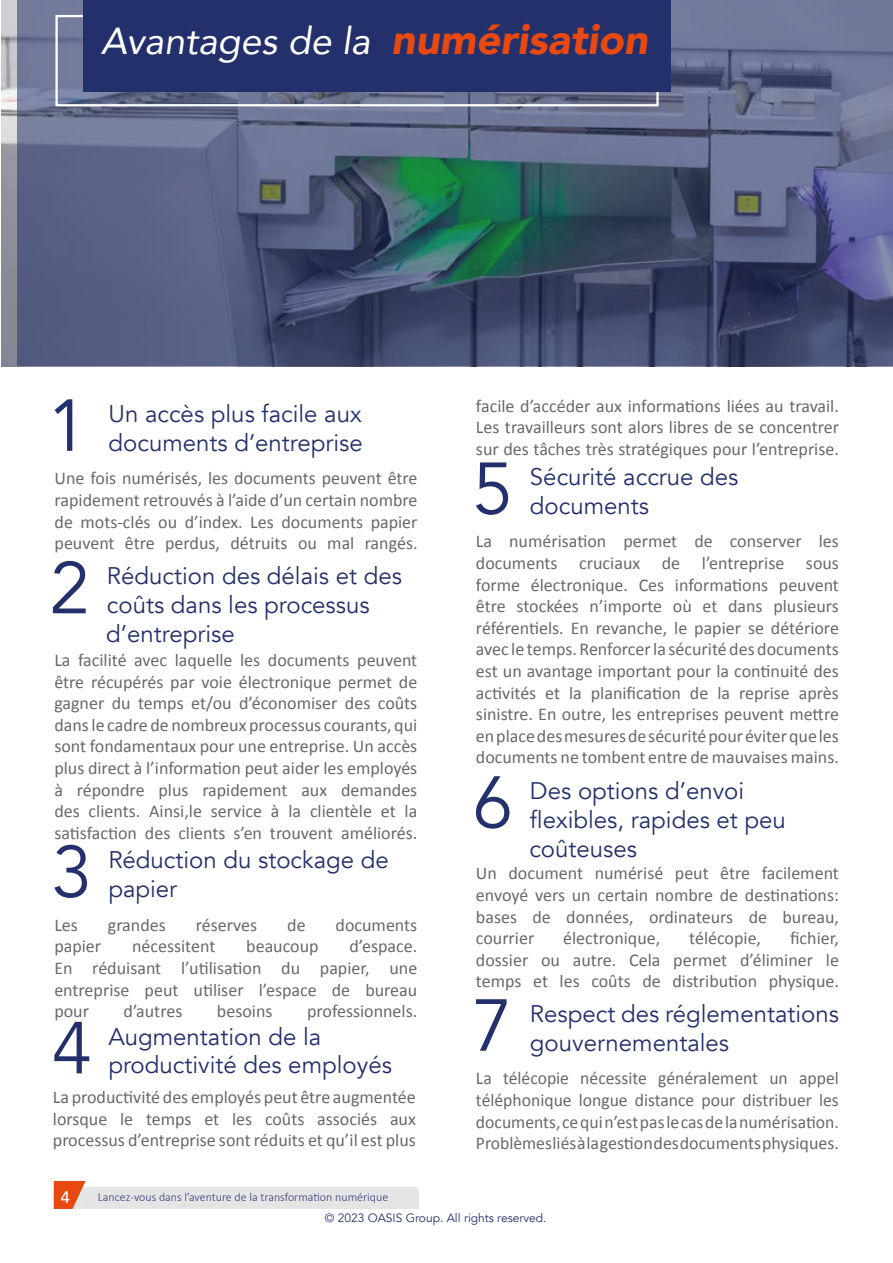
<style>
.page{position:relative;width:893px;height:1263px;background:#fff}
.page>*{position:absolute;margin:0;border:0;box-sizing:border-box;transform-origin:0 0}
.t1{font:72.75px "Avenir";color:#24306b}
.t2{font:italic 37.5px "Avenir";color:#fff}
.t3{font:24px/28.8px "Avenir";color:#24306b}
.t4{font:18px/21.6px "Calibri";color:#676968;text-align:justify}
.t5{font:12px "Avenir";color:#24306b}
.t6{font:300 12px "Calibri";color:#333c74}
.t7{font:11.25px "Avenir";color:#24306b}
.s1{font-weight:900;font-size:42px;color:#e84910}
</style>
<div class="page">
<div style="left:69px;top:1187px;width:349px;height:22px;background:#e5e5e5"></div>
<svg style="left:54px;top:1181px;width:32px;height:28px"></svg>
<img style="left:1px;top:0;width:892px;height:367px">
<svg style="left:17px;top:0;width:876px;height:366px;background:#515f7b"></svg>
<div style="left:55px;top:15px;width:604px;height:91px;border:2px solid #fff"></div>
<div style="left:83px;top:0;width:588px;height:91px;background:#24306b"></div>
<h2 class="t2" style="left:101px;top:26px;width:549px">Avantages de la <span class="s1">numérisation</span></h2>
<h1 class="t1" style="left:47px;top:395px;width:42px">1</h1>
<h3 class="t3" style="left:109px;top:402px;width:256px">Un accès plus facile aux documents d’entreprise</h3>
<p class="t4" style="left:55px;top:467px;width:364px">Une fois numérisés, les documents peuvent être rapidement retrouvés à l’aide d’un certain nombre de mots-clés ou d’index. Les documents papier peuvent être perdus, détruits ou mal rangés.</p>
<h1 class="t1" style="left:49px;top:557px;width:42px">2</h1>
<h3 class="t3" style="left:106px;top:564px;width:297px">Réduction des délais et des coûts dans les processus d’entreprise</h3>
<p class="t4" style="left:54px;top:649px;width:364px">La facilité avec laquelle les documents peuvent être récupérés par voie électronique permet de gagner du temps et/ou d’économiser des coûts dans le cadre de nombreux processus courants, qui sont fondamentaux pour une entreprise. Un accès plus direct à l’informa琀椀on peut aider les employés à répondre plus rapidement aux demandes des clients. Ainsi,le service à la clientèle et la sa琀椀sfac琀椀on des clients s’en trouvent améliorés.</p>
<h1 class="t1" style="left:52px;top:841px;width:42px">3</h1>
<h3 class="t3" style="left:108px;top:848px;width:282px">Réduction du stockage de papier</h3>
<p class="t4" style="left:54px;top:913px;width:25px">Les</p>
<p class="t4" style="left:108px;top:913px;width:59px">grandes</p>
<p class="t4" style="left:196px;top:913px;width:63px">réserves</p>
<p class="t4" style="left:287px;top:913px;width:20px">de</p>
<p class="t4" style="left:336px;top:913px;width:83px">documents</p>
<p class="t4" style="left:54px;top:935px;width:48px">papier</p>
<p class="t4" style="left:132px;top:935px;width:85px">nécessitent</p>
<p class="t4" style="left:246px;top:935px;width:74px">beaucoup</p>
<p class="t4" style="left:54px;top:935px;width:364px;text-indent:295px">d’espace.<br>En réduisant l’u琀椀lisa琀椀on du papier, une entreprise peut u琀椀liser l’espace de bureau pour</p>
<p class="t4" style="left:124px;top:1000px;width:60px">d’autres</p>
<p class="t4" style="left:217px;top:1000px;width:57px">besoins</p>
<p class="t4" style="left:307px;top:1000px;width:112px">professionnels.</p>
<h1 class="t1" style="left:52px;top:1017px;width:42px">4</h1>
<h3 class="t3" style="left:108px;top:1024px;width:285px">Augmentation de la productivité des employés</h3>
<p class="t4" style="left:53px;top:1086px;width:364px">La produc琀椀vité des employés peut être augmentée lorsque le temps et les coûts associés aux processus d’entreprise sont réduits et qu’il est plus</p>
<p class="t4" style="left:476px;top:394px;width:364px">facile d’accéder aux informa琀椀ons liées au travail.<br>Les travailleurs sont alors libres de se concentrer sur des tâches très stratégiques pour l’entreprise.</p>
<h1 class="t1" style="left:472px;top:458px;width:42px">5</h1>
<h3 class="t3" style="left:530px;top:465px;width:210px">Sécurité accrue des documents</h3>
<p class="t4" style="left:476px;top:530px;width:364px">La numérisa琀椀on permet de conserver les documents cruciaux de l’entreprise sous forme électronique. Ces informa琀椀ons peuvent être stockées n’importe où et dans plusieurs référen琀椀els. En revanche, le papier se détériore avec le temps. Renforcer la sécurité des documents est un avantage important pour la con琀椀nuité des ac琀椀vités et la plani昀椀ca琀椀on de la reprise après sinistre. En outre, les entreprises peuvent me琀琀re en place des mesures de sécurité pour éviter que les documents ne tombent entre de mauvaises mains.</p>
<h1 class="t1" style="left:472px;top:772px;width:42px">6</h1>
<h3 class="t3" style="left:529px;top:779px;width:258px">Des options d’envoi<br>昀氀exibles, rapides et peu coûteuses</h3>
<p class="t4" style="left:476px;top:862px;width:364px">Un document numérisé peut être facilement envoyé vers un certain nombre de des琀椀na琀椀ons: bases de données, ordinateurs de bureau, courrier</p>
<p class="t4" style="left:563px;top:927px;width:99px">électronique,</p>
<p class="t4" style="left:689px;top:927px;width:73px">télécopie,</p>
<p class="t4" style="left:476px;top:927px;width:364px;text-indent:314px">昀椀chier, dossier ou autre. Cela permet d’éliminer le temps et les coûts de distribu琀椀on physique.</p>
<h1 class="t1" style="left:472px;top:995px;width:42px">7</h1>
<h3 class="t3" style="left:530px;top:1002px;width:310px">Respect des réglementations gouvernementales</h3>
<p class="t4" style="left:476px;top:1067px;width:364px">La télécopie nécessite généralement un appel téléphonique longue distance pour distribuer les documents, ce qui n’est pas le cas de la numérisa琀椀on.<br>Problèmes liés à la ges琀椀on des documents physiques.</p>
<p class="t7" style="left:61px;top:1196px;width:353px"><sup>4</sup> Four Things to Consider When Choosing a Data Storage Option</p>
<p class="t5" style="left:301px;top:1210px;width:292px">© 2018 OASIS Group. All rights rese ved. Con昀椀dential</p>
<p class="t6" style="left:98px;top:1189px;width:292px">Lancez-vous dans l’aventure de la transforma琀椀on numérique</p>
<p class="t5" style="left:325px;top:1213px;width:223px">© 2023 OASIS Group. All rights reserved.</p>
</div>
